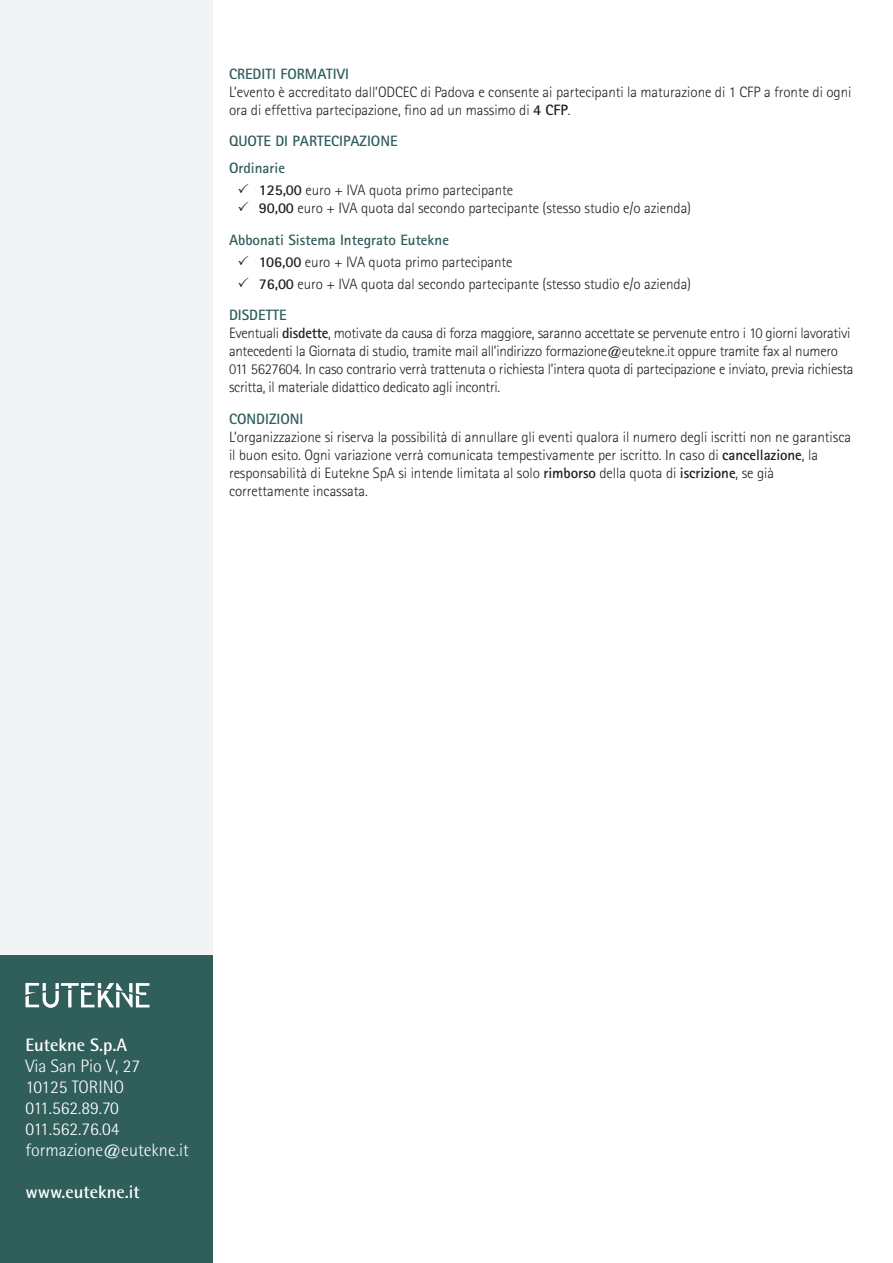
<style>
.page{position:relative;width:893px;height:1263px;background:#fff}
.page>*{position:absolute;margin:0;border:0;box-sizing:border-box;transform-origin:0 0}
.t1{font:300 18px/21px "Rotis Semi Sans Std";color:#fff}
.t2{font:700 18px "Rotis Semi Sans Std";color:#fff}
.Testo_normale{font:300 15px/18px "Rotis Sans Serif Std";letter-spacing:-.005em;color:#231f20}
.SOTTOTITOLI{font:700 15px "Rotis Sans Serif Std";color:#2f5e5b}
.s1{font-weight:700}
</style>
<div class="page">
<div style="left:0;top:954px;width:212px;height:309px;background:#2f5e5b"></div>
<div style="left:0;top:0;width:212px;height:954px;background:#f2f3f4"></div>
<svg style="left:26px;top:983px;width:123px;height:25px"></svg>
<p class="SOTTOTITOLI" style="left:229px;top:64px;width:121px">CREDITI FORMATIVI</p>
<p class="Testo_normale" style="left:229px;top:83px;width:624px">L’evento è accreditato dall’ODCEC di Padova e consente ai partecipanti la maturazione di 1 CFP a fronte di ogni ora di effettiva partecipazione, fino ad un massimo di <span class="s1">4 CFP</span>.</p>
<p class="SOTTOTITOLI" style="left:229px;top:132px;width:170px">QUOTE DI PARTECIPAZIONE</p>
<p class="SOTTOTITOLI" style="left:229px;top:159px;width:58px">Ordinarie</p>
<p class="Testo_normale" style="left:259px;top:181px;width:256px"><span class="s1">125,00</span> euro + IVA quota primo partecipante</p>
<p class="Testo_normale" style="left:259px;top:199px;width:434px"><span class="s1">90,00</span> euro + IVA quota dal secondo partecipante (stesso studio e/o azienda)</p>
<p class="SOTTOTITOLI" style="left:229px;top:230px;width:221px">Abbonati Sistema Integrato Eutekne</p>
<p class="Testo_normale" style="left:259px;top:253px;width:255px"><span class="s1">106,00</span> euro + IVA quota primo partecipante</p>
<p class="Testo_normale" style="left:259px;top:275px;width:434px"><span class="s1">76,00</span> euro + IVA quota dal secondo partecipante (stesso studio e/o azienda)</p>
<p class="SOTTOTITOLI" style="left:229px;top:306px;width:59px">DISDETTE</p>
<p class="Testo_normale" style="left:229px;top:324px;width:626px">Eventuali <span class="s1">disdette</span>, motivate da causa di forza maggiore, saranno accettate se pervenute entro i 10 giorni lavorativi antecedenti la Giornata di studio, tramite mail all’indirizzo formazione@eutekne.it oppure tramite fax al numero 011 5627604. In caso contrario verrà trattenuta o richiesta l’intera quota di partecipazione e inviato, previa richiesta scritta, il materiale didattico dedicato agli incontri.</p>
<p class="SOTTOTITOLI" style="left:229px;top:409px;width:76px">CONDIZIONI</p>
<p class="Testo_normale" style="left:229px;top:428px;width:623px">L’organizzazione si riserva la possibilità di annullare gli eventi qualora il numero degli iscritti non ne garantisca il buon esito. Ogni variazione verrà comunicata tempestivamente per iscritto. In caso di <span class="s1">cancellazione</span>, la responsabilità di Eutekne SpA si intende limitata al solo <span class="s1">rimborso</span> della quota di <span class="s1">iscrizione</span>, se già correttamente incassata.</p>
<p class="t2" style="left:26px;top:1034px;width:103px">Eutekne S.p.A</p>
<p class="t1" style="left:26px;top:1055px;width:165px">Via San Pio V, 27<br>10125 TORINO<br>011.562.89.70<br>011.562.76.04 formazione@eutekne.it</p>
<p class="t2" style="left:26px;top:1181px;width:116px">www.eutekne.it</p>
</div>
